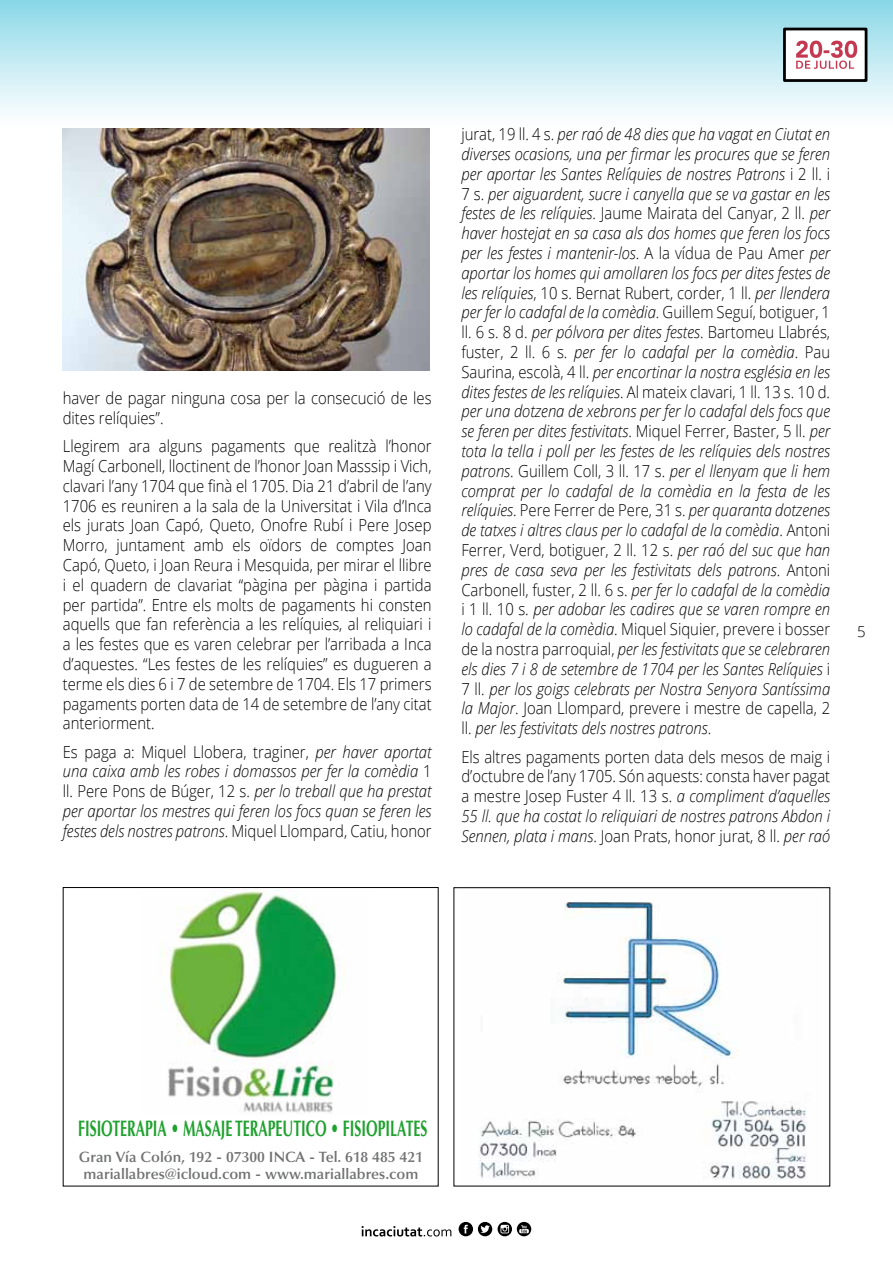
<style>
.page{position:relative;width:893px;height:1263px;background:#fff}
.page>*{position:absolute;margin:0;border:0;box-sizing:border-box;transform-origin:0 0}
.t1{font:700 22.5px "Optima LT Std";color:#1fa12e;scale:.62 1}
.t2{font:italic 300 16.5px/19.8px "Open Sans";color:#000;text-align:justify;scale:.9 1}
.t3{font:300 16.5px/19.8px "Open Sans";color:#000;text-align:justify;scale:.9 1}
.t4{font:600 15px/16.5px "Optima LT Std";color:#707172;text-align:center}
.t5{font:300 15px "Open Sans";color:#000}
.s1{font-style:normal}
.s2{font-style:italic}
</style>
<div class="page">
<div style="left:0;top:0;width:893px;height:128px;background:linear-gradient(to bottom,#8ad8e7,#fff)"></div>
<div style="left:784px;top:29px;width:82px;height:52px;background:#fff"></div>
<div style="left:783px;top:28px;width:84px;height:54px;border:3px solid #000"></div>
<svg style="left:796px;top:41px;width:61px;height:28px"></svg>
<svg style="left:362px;top:1226px;width:89px;height:10px"></svg>
<svg style="left:498px;top:1222px;width:33px;height:14px"></svg>
<svg style="left:459px;top:1222px;width:33px;height:14px"></svg>
<img style="left:63px;top:128px;width:366px;height:242px">
<img style="left:162px;top:889px;width:179px;height:225px">
<img style="left:478px;top:901px;width:329px;height:279px">
<p class="t3" style="left:63px;top:388px;width:411px">haver de pagar ninguna cosa per la consecució de les dites relíquies”.</p>
<p class="t3" style="left:63px;top:436px;width:411px">Llegirem ara alguns pagaments que realitzà l’honor Magí Carbonell, lloctinent de l’honor Joan Masssip i Vich, clavari l’any 1704 que finà el 1705. Dia 21 d’abril de l’any 1706 es reuniren a la sala de la Universitat i Vila d’Inca els jurats Joan Capó, Queto, Onofre Rubí i Pere Josep Morro, juntament amb els oïdors de comptes Joan Capó, Queto, i Joan Reura i Mesquida, per mirar el llibre i el quadern de clavariat “pàgina per pàgina i partida per partida”. Entre els molts de pagaments hi consten aquells que fan referència a les relíquies, al reliquiari i a les festes que es varen celebrar per l’arribada a Inca d’aquestes. “Les festes de les relíquies” es dugueren a terme els dies 6 i 7 de setembre de 1704. Els 17 primers pagaments porten data de 14 de setembre de l’any citat anteriorment.</p>
<p class="t2" style="left:63px;top:741px;width:411px"><span class="s1">Es paga a: Miquel Llobera, traginer,</span> per haver aportat una caixa amb les robes i domassos per fer la comèdia <span class="s1">1 ll. Pere Pons de Búger, 12 s.</span> per lo treball que ha prestat per aportar los mestres qui feren los focs quan se feren les festes dels nostres patrons<span class="s1">. Miquel Llompard, Catiu, honor</span></p>
<p class="t2" style="left:461px;top:124px;width:411px"><span class="s1">jurat, 19 ll. 4 s.</span> per raó de 48 dies que ha vagat en Ciutat en diverses ocasions, una per firmar les procures que se feren per aportar les Santes Relíquies de nostres Patrons <span class="s1">i 2 ll. i 7 s.</span> per aiguardent, sucre i canyella que se va gastar en les festes de les relíquies<span class="s1">. Jaume Mairata del Canyar, 2 ll.</span> per haver hostejat en sa casa als dos homes que feren los focs per les festes i mantenir-los<span class="s1">. A la vídua de Pau Amer</span> per aportar los homes qui amollaren los focs per dites festes de les relíquies<span class="s1">, 10 s. Bernat Rubert, corder, 1 ll.</span> per llendera per fer lo cadafal de la comèdia<span class="s1">. Guillem Seguí, botiguer, 1 ll. 6 s. 8 d.</span> per pólvora per dites festes<span class="s1">. Bartomeu Llabrés, fuster, 2 ll. 6 s.</span> per fer lo cadafal per la comèdia<span class="s1">. Pau Saurina, escolà, 4 ll.</span> per encortinar la nostra església en les dites festes de les relíquies<span class="s1">. Al mateix clavari, 1 ll. 13 s. 10 d. </span>per una dotzena de xebrons per fer lo cadafal dels focs que se feren per dites festivitats<span class="s1">. Miquel Ferrer, Baster, 5 ll.</span> per tota la tella i poll per les festes de les relíquies dels nostres patrons<span class="s1">. Guillem Coll, 3 ll. 17 s.</span> per el llenyam que li hem comprat per lo cadafal de la comèdia en la festa de les relíquies<span class="s1">. Pere Ferrer de Pere, 31 s.</span> per quaranta dotzenes de tatxes i altres claus per lo cadafal de la comèdia<span class="s1">. Antoni Ferrer, Verd, botiguer, 2 ll. 12 s.</span> per raó del suc que han pres de casa seva per les festivitats dels patrons<span class="s1">. Antoni Carbonell, fuster, 2 ll. 6 s.</span> per fer lo cadafal de la comèdia <span class="s1">i 1 ll. 10 s.</span> per adobar les cadires que se varen rompre en lo cadafal de la comèdia<span class="s1">. Miquel Siquier, prevere i bosser de la nostra parroquial,</span> per les festivitats que se celebraren els dies 7 i 8 de setembre de 1704 per les Santes Relíquies <span class="s1">i 7 ll.</span> per los goigs celebrats per Nostra Senyora Santíssima la Major<span class="s1">. Joan Llompard, prevere i mestre de capella, 2 ll.</span> per les festivitats dels nostres patrons<span class="s1">.</span></p>
<p class="t3" style="left:461px;top:746px;width:411px">Els altres pagaments porten data dels mesos de maig i d’octubre de l’any 1705. Són aquests: consta haver pagat a mestre Josep Fuster 4 ll. 13 s. <span class="s2">a compliment d’aquelles 55 ll. que ha costat lo reliquiari de nostres patrons Abdon i Sennen, plata i mans</span>. Joan Prats, honor jurat, 8 ll. <span class="s2">per raó</span></p>
<p class="t5" style="left:857px;top:621px;width:10px">5</p>
<h1 class="t1" style="left:78px;top:1115px;width:565px">FISIOTERAPIA • MASAJE TERAPEUTICO • FISIOPILATES</h1>
<p class="t4" style="left:79px;top:1149px;width:345px">Gran Vía Colón, 192 - 07300 INCA - Tel. 618 485 421 mariallabres@icloud.com - www.mariallabres.com</p>
</div>
